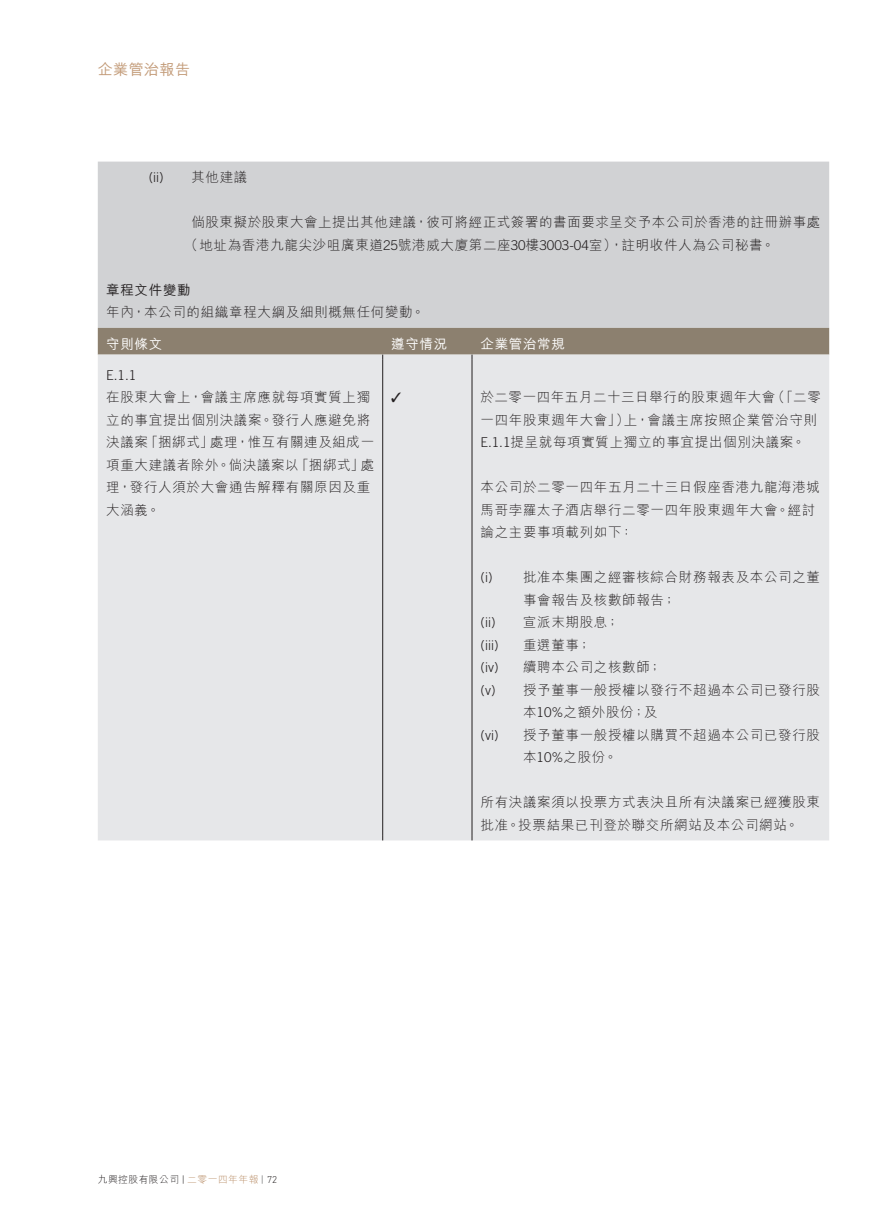
<style>
.page{position:relative;width:893px;height:1212px;background:#fff}
.page>*{position:absolute;margin:0;border:0;box-sizing:border-box;transform-origin:0 0}
.t1{font:500 15px "M Hei HK";letter-spacing:.03em;color:#c29a77}
.Body_Text{font:300 13.5px/22.5px "M Hei HK";letter-spacing:.05em;color:#231f20}
.Body_Text-2{font:300 13.5px "Trade Gothic LT Std";color:#231f20}
.Body_Text-3{font:500 13.5px "M Hei HK";letter-spacing:.05em;color:#fff}
.Body_Text-4{font:500 13.5px "M Hei HK";letter-spacing:.05em;color:#231f20}
.t2{font:300 9.75px "M Hei HK";letter-spacing:.05em;color:#231f20}
.s1{font-family:"M Hei HK"}
.s2{font-family:"Trade Gothic LT Std"}
.s3{font-family:"DIN"}
.s4{color:#b88c65}
.s5{font-family:"DIN";color:#57585a}
</style>
<div class="page">
<div style="left:98px;top:162px;width:731px;height:166px;background:#d1d2d4"></div>
<div style="left:98px;top:359px;width:731px;height:481px;background:#e6e7e9"></div>
<svg style="left:98px;top:328px;width:731px;height:31px;background:#998f81"></svg>
<hr style="left:382px;top:359px;width:1px;height:477px;background:#231f20">
<hr style="left:472px;top:359px;width:1px;height:477px;background:#231f20">
<svg style="left:392px;top:393px;width:9px;height:10px"></svg>
<p class="t1" style="left:98px;top:59px;width:94px">企業管治報告</p>
<p class="Body_Text-2" style="left:149px;top:170px;width:100px">(ii) <span class="s1">其他建議</span></p>
<p class="Body_Text" style="left:185px;top:211px;width:637px;text-indent:7px">倘股東擬於股東大會上提出其他建議，彼可將經正式簽署的書面要求呈交予本公司於香港的註冊辦事處（地址為香港九龍尖沙咀廣東道<span class="s2">25</span>號港威大廈第二座<span class="s2">30</span>樓<span class="s2">3003-04</span>室），註明收件人為公司秘書。</p>
<p class="Body_Text-4" style="left:106px;top:280px;width:86px">章程文件變動</p>
<p class="Body_Text" style="left:106px;top:301px;width:320px">年內，本公司的組織章程大綱及細則概無任何變動。</p>
<p class="Body_Text-3" style="left:106px;top:334px;width:58px">守則條文</p>
<p class="Body_Text-3" style="left:391px;top:334px;width:58px">遵守情況</p>
<p class="Body_Text-3" style="left:480px;top:334px;width:86px">企業管治常規</p>
<p class="Body_Text-2" style="left:106px;top:367px;width:32px">E.1.1</p>
<p class="Body_Text" style="left:106px;top:386px;width:269px">在股東大會上，會議主席應就每項實質上獨立的事宜提出個別決議案。發行人應避免將決議案「捆綁式」處理，惟互有關連及組成一項重大建議者除外。倘決議案以「捆綁式」處理，發行人須於大會通告解釋有關原因及重大涵義。</p>
<p class="Body_Text" style="left:480px;top:386px;width:342px">於二零一四年五月二十三日舉行的股東週年大會（「二零一四年股東週年大會」）上，會議主席按照企業管治守則<br><span class="s2">E.1.1</span>提呈就每項實質上獨立的事宜提出個別決議案。</p>
<p class="Body_Text" style="left:480px;top:476px;width:341px">本公司於二零一四年五月二十三日假座香港九龍海港城馬哥孛羅太子酒店舉行二零一四年股東週年大會。經討論之主要事項載列如下：</p>
<p class="Body_Text" style="left:523px;top:566px;width:299px;text-indent:-43px"><span class="s2">(i)</span> 批准本集團之經審核綜合財務報表及本公司之董事會報告及核數師報告；</p>
<p class="Body_Text" style="left:480px;top:611px;width:140px"><span class="s2">(ii)</span> 宣派末期股息；</p>
<p class="Body_Text-2" style="left:480px;top:637px;width:19px">(iii)</p>
<p class="Body_Text" style="left:523px;top:633px;width:69px">重選董事；</p>
<p class="Body_Text" style="left:480px;top:656px;width:183px"><span class="s2">(iv)</span> 續聘本公司之核數師；</p>
<p class="Body_Text" style="left:523px;top:678px;width:299px;text-indent:-43px"><span class="s2">(v)</span> 授予董事一般授權以發行不超過本公司已發行股本<span class="s2">10%</span>之額外股份；及</p>
<p class="Body_Text" style="left:523px;top:723px;width:299px;text-indent:-43px"><span class="s2">(vi)</span> 授予董事一般授權以購買不超過本公司已發行股本<span class="s2">10%</span>之股份。</p>
<p class="Body_Text" style="left:480px;top:791px;width:341px">所有決議案須以投票方式表決且所有決議案已經獲股東批准。投票結果已刊登於聯交所網站及本公司網站。</p>
<p class="t2" style="left:98px;top:1175px;width:181px">九興控股有限公司 <span class="s3">|</span> <span class="s4">二零一四年年報</span> <span class="s5">|</span> <span class="s3">72</span></p>
</div>
